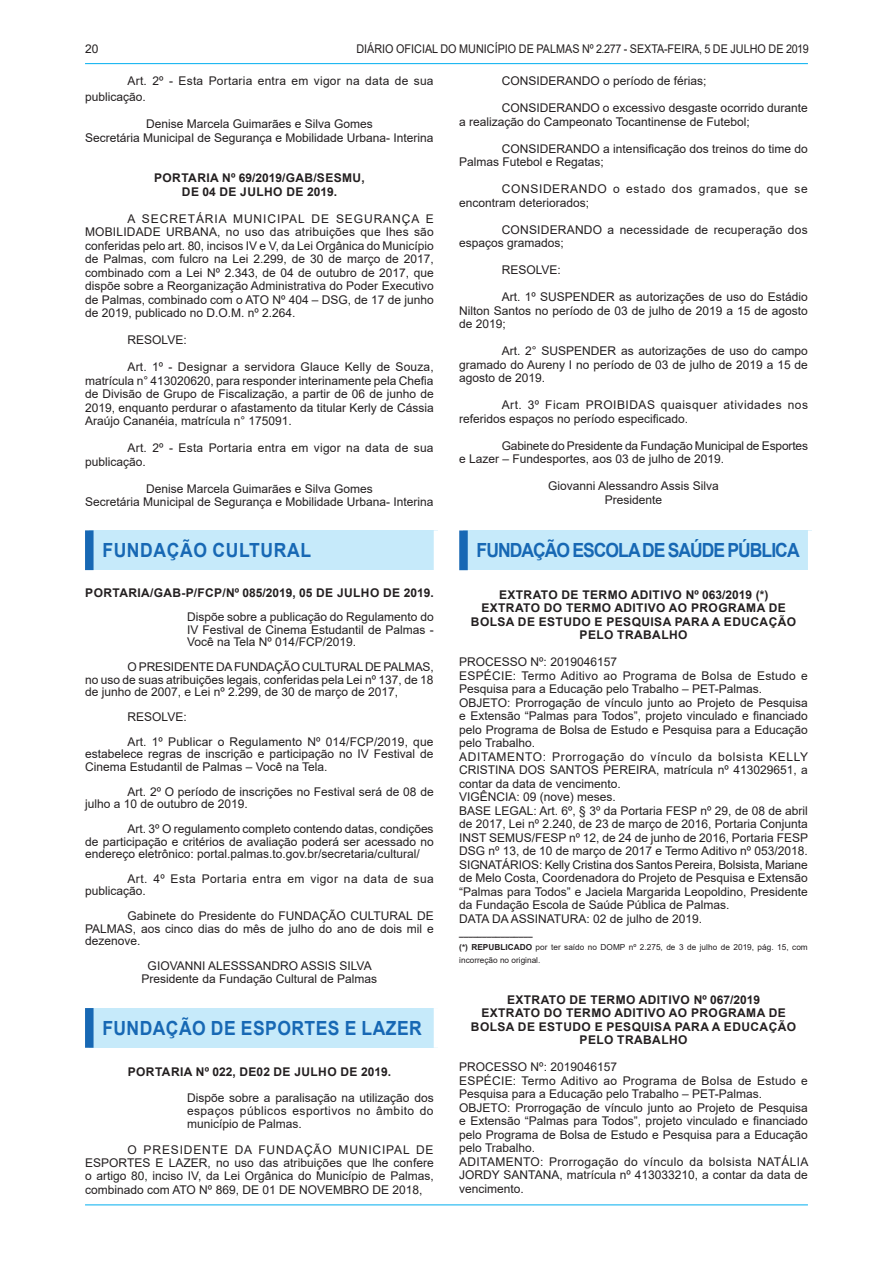
<style>
.page{position:relative;width:893px;height:1263px;background:#fff}
.page>*{position:absolute;margin:0;border:0;box-sizing:border-box;transform-origin:0 0}
.t1{font:700 19.5px "Arial";letter-spacing:.025em;color:#1768b4;scale:.9 1}
.t2{font:700 19.5px "Arial";letter-spacing:-.055em;color:#1768b4;scale:.9 1}
.t3{font:12px/13.5px "Arial";color:#231f20;text-align:justify}
.t4{font:700 12px/13.5px "Arial";letter-spacing:.035em;color:#231f20;text-align:center}
.t5{font:12px/13.5px "Arial";letter-spacing:.02em;color:#231f20}
.t6{font:12px/13.5px "Arial";letter-spacing:.04em;color:#231f20}
.t7{font:12px "Arial";color:#231f20;scale:.9 1}
.t8{font:12px/13.5px "Arial";letter-spacing:.055em;color:#231f20}
.t9{font:12px/12.5px "Arial";letter-spacing:.035em;color:#231f20}
.t10{font:8.25px/13.5px "Arial";color:#231f20}
.s1{font-weight:700}
</style>
<div class="page">
<hr style="left:85px;top:63px;width:723px;height:1px;background:#00aeef">
<hr style="left:85px;top:1204px;width:723px;height:1px;background:#00aeef">
<div style="left:89px;top:530px;width:349px;height:40px;background:#c6eafa"></div>
<div style="left:85px;top:530px;width:9px;height:40px;background:#1768b4"></div>
<div style="left:434px;top:530px;width:8px;height:40px;background:#fff"></div>
<div style="left:89px;top:1008px;width:349px;height:40px;background:#c6eafa"></div>
<div style="left:85px;top:1008px;width:9px;height:40px;background:#1768b4"></div>
<div style="left:434px;top:1008px;width:8px;height:40px;background:#fff"></div>
<div style="left:463px;top:530px;width:349px;height:40px;background:#c6eafa"></div>
<div style="left:459px;top:530px;width:9px;height:40px;background:#1768b4"></div>
<div style="left:808px;top:530px;width:8px;height:40px;background:#fff"></div>
<p class="t3" style="left:85px;top:42px;width:15px">20</p>
<p class="t7" style="left:356px;top:40px;width:504px">DIÁRIO OFICIAL DO MUNICÍPIO DE PALMAS Nº 2.277 - SEXTA-FEIRA, 5 DE JULHO DE 2019</p>
<p class="t5" style="left:85px;top:73px;width:350px;line-height:16.4px;text-indent:43px">Art. 2º - Esta Portaria entra em vigor na data de sua publicação.</p>
<p class="t3" style="left:85px;top:117px;width:350px;text-align:center">Denise Marcela Guimarães e Silva Gomes<br>Secretária Municipal de Segurança e Mobilidade Urbana- Interina</p>
<p class="t4" style="left:154px;top:172px;width:212px">PORTARIA Nº 69/2019/GAB/SESMU,<br>DE 04 DE JULHO DE 2019.</p>
<p class="t3" style="left:85px;top:212px;width:350px;text-indent:43px">A SECRETÁRIA MUNICIPAL DE SEGURANÇA E MOBILIDADE URBANA, no uso das atribuições que lhes são conferidas pelo art. 80, incisos IV e V, da Lei Orgânica do Município de Palmas, com fulcro na Lei 2.299, de 30 de março de 2017, combinado com a Lei Nº 2.343, de 04 de outubro de 2017, que dispõe sobre a Reorganização Administrativa do Poder Executivo de Palmas, combinado com o ATO Nº 404 – DSG, de 17 de junho de 2019, publicado no D.O.M. nº 2.264.</p>
<p class="t3" style="left:128px;top:333px;width:61px">RESOLVE:</p>
<p class="t3" style="left:85px;top:360px;width:350px;text-indent:43px">Art. 1º - Designar a servidora Glauce Kelly de Souza, matrícula n° 413020620, para responder interinamente pela Chefia de Divisão de Grupo de Fiscalização, a partir de 06 de junho de 2019, enquanto perdurar o afastamento da titular Kerly de Cássia Araújo Cananéia, matrícula n° 175091.</p>
<p class="t5" style="left:85px;top:441px;width:350px;text-indent:43px">Art. 2º - Esta Portaria entra em vigor na data de sua publicação.</p>
<p class="t3" style="left:85px;top:482px;width:350px;text-align:center">Denise Marcela Guimarães e Silva Gomes<br>Secretária Municipal de Segurança e Mobilidade Urbana- Interina</p>
<h1 class="t1" style="left:102px;top:537px;width:233px">FUNDAÇÃO CULTURAL</h1>
<p class="t4" style="left:85px;top:586px;width:350px">PORTARIA/GAB-P/FCP/Nº 085/2019, 05 DE JULHO DE 2019.</p>
<p class="t3" style="left:187px;top:611px;width:248px;line-height:12.5px">Dispõe sobre a publicação do Regulamento do IV Festival de Cinema Estudantil de Palmas - Você na Tela Nº 014/FCP/2019.</p>
<p class="t3" style="left:85px;top:661px;width:350px;line-height:12.5px;text-indent:43px">O PRESIDENTE DA FUNDAÇÃO CULTURAL DE PALMAS, no uso de suas atribuições legais, conferidas pela Lei nº 137, de 18 de junho de 2007, e Lei nº 2.299, de 30 de março de 2017,</p>
<p class="t3" style="left:128px;top:704px;width:307px;line-height:24.9px">RESOLVE:<br>Art. 1º Publicar o Regulamento Nº 014/FCP/2019, que</p>
<p class="t3" style="left:85px;top:748px;width:350px;line-height:12.5px">estabelece regras de inscrição e participação no IV Festival de<br>Cinema Estudantil de Palmas – Você na Tela.</p>
<p class="t3" style="left:85px;top:785px;width:350px;line-height:12.5px;text-indent:43px">Art. 2º O período de inscrições no Festival será de 08 de julho a 10 de outubro de 2019.</p>
<p class="t3" style="left:85px;top:823px;width:350px;line-height:12.5px;text-indent:43px">Art. 3º O regulamento completo contendo datas, condições de participação e critérios de avaliação poderá ser acessado no endereço eletrônico: portal.palmas.to.gov.br/secretaria/cultural/</p>
<p class="t9" style="left:85px;top:872px;width:350px;text-indent:43px">Art. 4º Esta Portaria entra em vigor na data de sua publicação.</p>
<p class="t3" style="left:85px;top:910px;width:350px;line-height:12.5px;text-indent:43px">Gabinete do Presidente do FUNDAÇÃO CULTURAL DE PALMAS, aos cinco dias do mês de julho do ano de dois mil e dezenove.</p>
<p class="t3" style="left:142px;top:959px;width:237px;line-height:12.5px;text-align:center">GIOVANNI ALESSSANDRO ASSIS SILVA<br>Presidente da Fundação Cultural de Palmas</p>
<h1 class="t1" style="left:102px;top:1014px;width:356px">FUNDAÇÃO DE ESPORTES E LAZER</h1>
<p class="t4" style="left:128px;top:1065px;width:265px">PORTARIA Nº 022, DE02 DE JULHO DE 2019.</p>
<p class="t3" style="left:187px;top:1091px;width:248px;line-height:12.9px">Dispõe sobre a paralisação na utilização dos espaços públicos esportivos no âmbito do município de Palmas.</p>
<p class="t3" style="left:85px;top:1143px;width:350px;text-indent:43px">O PRESIDENTE DA FUNDAÇÃO MUNICIPAL DE ESPORTES E LAZER, no uso das atribuições que lhe confere o artigo 80, inciso IV, da Lei Orgânica do Município de Palmas, combinado com ATO Nº 869, DE 01 DE NOVEMBRO DE 2018,</p>
<p class="t3" style="left:502px;top:74px;width:206px">CONSIDERANDO o período de férias;</p>
<p class="t3" style="left:459px;top:101px;width:350px;text-indent:43px">CONSIDERANDO o excessivo desgaste ocorrido durante a realização do Campeonato Tocantinense de Futebol;</p>
<p class="t3" style="left:459px;top:142px;width:350px;text-indent:43px">CONSIDERANDO a intensificação dos treinos do time do<br>Palmas Futebol e Regatas;</p>
<p class="t8" style="left:459px;top:182px;width:350px;text-indent:43px">CONSIDERANDO o estado dos gramados, que se encontram deteriorados;</p>
<p class="t5" style="left:459px;top:223px;width:350px;text-indent:43px">CONSIDERANDO a necessidade de recuperação dos espaços gramados;</p>
<p class="t3" style="left:502px;top:263px;width:61px">RESOLVE:</p>
<p class="t3" style="left:459px;top:290px;width:350px;text-indent:43px">Art. 1º SUSPENDER as autorizações de uso do Estádio Nilton Santos no período de 03 de julho de 2019 a 15 de agosto de 2019;</p>
<p class="t3" style="left:459px;top:344px;width:350px;text-indent:43px">Art. 2° SUSPENDER as autorizações de uso do campo gramado do Aureny I no período de 03 de julho de 2019 a 15 de agosto de 2019.</p>
<p class="t6" style="left:459px;top:398px;width:350px;text-indent:43px">Art. 3º Ficam PROIBIDAS quaisquer atividades nos referidos espaços no período especificado.</p>
<p class="t3" style="left:459px;top:439px;width:350px;text-indent:43px">Gabinete do Presidente da Fundação Municipal de Esportes e Lazer – Fundesportes, aos 03 de julho de 2019.</p>
<p class="t3" style="left:548px;top:479px;width:172px;text-align:center">Giovanni Alessandro Assis Silva<br>Presidente</p>
<h1 class="t2" style="left:477px;top:537px;width:360px">FUNDAÇÃO ESCOLA DE SAÚDE PÚBLICA</h1>
<p class="t4" style="left:471px;top:588px;width:327px">EXTRATO DE TERMO ADITIVO Nº 063/2019 (*)<br>EXTRATO DO TERMO ADITIVO AO PROGRAMA DE BOLSA DE ESTUDO E PESQUISA PARA A EDUCAÇÃO PELO TRABALHO</p>
<p class="t3" style="left:459px;top:655px;width:350px;text-align:left">PROCESSO Nº: 2019046157<br>ESPÉCIE: Termo Aditivo ao Programa de Bolsa de Estudo e Pesquisa para a Educação pelo Trabalho – PET-Palmas.<br>OBJETO: Prorrogação de vínculo junto ao Projeto de Pesquisa e Extensão “Palmas para Todos”, projeto vinculado e financiado pelo Programa de Bolsa de Estudo e Pesquisa para a Educação pelo Trabalho.<br>ADITAMENTO: Prorrogação do vínculo da bolsista KELLY CRISTINA DOS SANTOS PEREIRA, matrícula nº 413029651, a contar da data de vencimento.<br>VIGÊNCIA: 09 (nove) meses.<br>BASE LEGAL: Art. 6º, § 3º da Portaria FESP nº 29, de 08 de abril de 2017, Lei nº 2.240, de 23 de março de 2016, Portaria Conjunta INST SEMUS/FESP nº 12, de 24 de junho de 2016, Portaria FESP DSG nº 13, de 10 de março de 2017 e Termo Aditivo nº 053/2018.<br>SIGNATÁRIOS: Kelly Cristina dos Santos Pereira, Bolsista, Mariane de Melo Costa, Coordenadora do Projeto de Pesquisa e Extensão “Palmas para Todos” e Jaciela Margarida Leopoldino, Presidente da Fundação Escola de Saúde Pública de Palmas.<br>DATA DA ASSINATURA: 02 de julho de 2019.</p>
<p class="t10" style="left:459px;top:926px;width:350px"><span class="s1">________________<br>(*) REPUBLICADO</span> por ter saído no DOMP nº 2.275, de 3 de julho de 2019, pág. 15, com incorreção no original.</p>
<p class="t4" style="left:471px;top:993px;width:327px">EXTRATO DE TERMO ADITIVO Nº 067/2019<br>EXTRATO DO TERMO ADITIVO AO PROGRAMA DE<br>BOLSA DE ESTUDO E PESQUISA PARA A EDUCAÇÃO<br>PELO TRABALHO</p>
<p class="t3" style="left:459px;top:1060px;width:351px;text-align:left">PROCESSO Nº: 2019046157<br>ESPÉCIE: Termo Aditivo ao Programa de Bolsa de Estudo e Pesquisa para a Educação pelo Trabalho – PET-Palmas.<br>OBJETO: Prorrogação de vínculo junto ao Projeto de Pesquisa e Extensão “Palmas para Todos”, projeto vinculado e financiado pelo Programa de Bolsa de Estudo e Pesquisa para a Educação pelo Trabalho.<br>ADITAMENTO: Prorrogação do vínculo da bolsista NATÁLIA JORDY SANTANA, matrícula nº 413033210, a contar da data de vencimento.</p>
</div>
